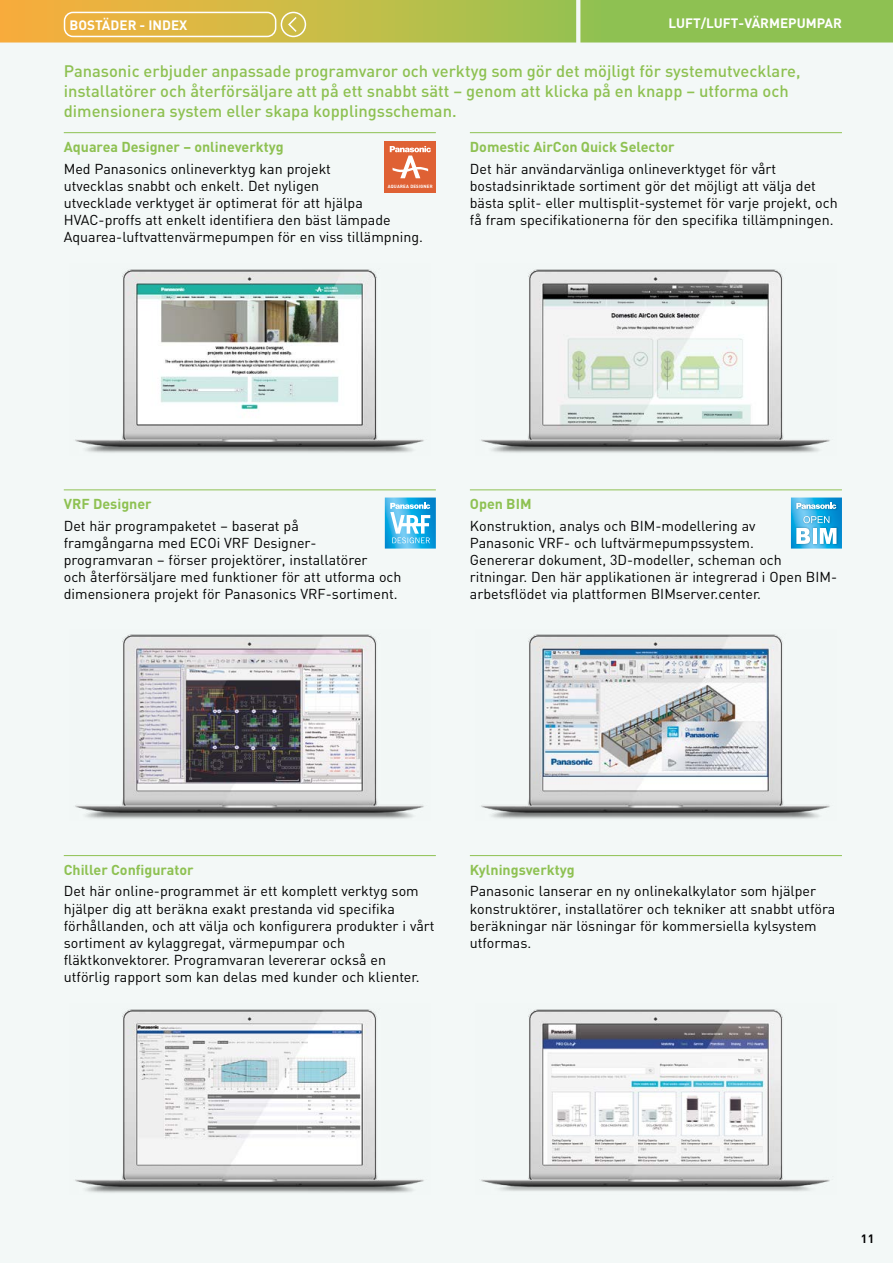
<style>
.page{position:relative;width:893px;height:1263px;background:#f3f8f7}
.page>*{position:absolute;margin:0;border:0;box-sizing:border-box;transform-origin:0 0}
.t1{font:500 16.5px/19.8px "DIN";color:#8ec152}
.t2{font:14.25px/17.1px "DIN";color:#000}
.t3{font:700 14.25px "DIN";color:#8ec152}
.t4{font:700 13.5px "DIN";color:#fff}
.t5{font:700 12px "DIN";color:#000}
.t6{font:700 4.5px "DIN";letter-spacing:.04em;color:#fff}
</style>
<div class="page">
<div style="left:385px;top:141px;width:51px;height:51px;background:#df6134"></div>
<svg style="left:390px;top:146px;width:41px;height:32px"></svg>
<svg style="left:385px;top:497px;width:51px;height:52px"></svg>
<svg style="left:791px;top:497px;width:51px;height:52px"></svg>
<img style="left:75px;top:269px;width:349px;height:184px">
<img style="left:481px;top:269px;width:349px;height:184px">
<img style="left:75px;top:634px;width:349px;height:185px">
<img style="left:481px;top:634px;width:349px;height:185px">
<img style="left:75px;top:1009px;width:349px;height:184px">
<img style="left:481px;top:1009px;width:349px;height:182px">
<hr style="left:64px;top:489px;width:372px;height:1px;background:#8ec152">
<hr style="left:64px;top:132px;width:372px;height:1px;background:#8ec152">
<hr style="left:470px;top:132px;width:372px;height:1px;background:#8ec152">
<hr style="left:64px;top:855px;width:372px;height:1px;background:#8ec152">
<hr style="left:470px;top:855px;width:372px;height:1px;background:#8ec152">
<hr style="left:470px;top:489px;width:372px;height:1px;background:#8ec152">
<svg style="left:0;top:0;width:893px;height:43px;background:#b7be51"></svg>
<p class="t4" style="left:70px;top:16px;width:119px">BOSTÄDER - INDEX</p>
<p class="t4" style="left:669px;top:15px;width:175px">LUFT/LUFT-VÄRMEPUMPAR</p>
<p class="t1" style="left:64px;top:61px;width:738px">Panasonic erbjuder anpassade programvaror och verktyg som gör det möjligt för systemutvecklare, installatörer och återförsäljare att på ett snabbt sätt – genom att klicka på en knapp – utforma och dimensionera system eller skapa kopplingsscheman.</p>
<p class="t3" style="left:64px;top:138px;width:221px">Aquarea Designer – onlineverktyg</p>
<p class="t2" style="left:64px;top:160px;width:361px">Med Panasonics onlineverktyg kan projekt<br>utvecklas snabbt och enkelt. Det nyligen<br>utvecklade verktyget är optimerat för att hjälpa HVAC-proffs att enkelt identifiera den bäst lämpade Aquarea-luftvattenvärmepumpen för en viss tillämpning.</p>
<p class="t6" style="left:388px;top:183px;width:46px">AQUAREA DESIGNER</p>
<p class="t3" style="left:470px;top:138px;width:206px">Domestic AirCon Quick Selector</p>
<p class="t2" style="left:470px;top:160px;width:369px">Det här användarvänliga onlineverktyget för vårt bostadsinriktade sortiment gör det möjligt att välja det bästa split- eller multisplit-systemet för varje projekt, och få fram specifikationerna för den specifika tillämpningen.</p>
<p class="t3" style="left:64px;top:495px;width:89px">VRF Designer</p>
<p class="t2" style="left:64px;top:517px;width:339px">Det här programpaketet – baserat på<br>framgångarna med ECOi VRF Designer&shy;programvaran – förser projektörer, installatörer<br>och återförsäljare med funktioner för att utforma och dimensionera projekt för Panasonics VRF-sortiment.</p>
<p class="t3" style="left:470px;top:495px;width:63px">Open BIM</p>
<p class="t2" style="left:470px;top:517px;width:369px">Konstruktion, analys och BIM-modellering av<br>Panasonic VRF- och luftvärmepumpssystem.<br>Genererar dokument, 3D-modeller, scheman och ritningar. Den här applikationen är integrerad i Open BIM&shy;arbetsflödet via plattformen BIMserver.center.</p>
<p class="t3" style="left:64px;top:861px;width:131px">Chiller Configurator</p>
<p class="t2" style="left:64px;top:882px;width:372px">Det här online-programmet är ett komplett verktyg som hjälper dig att beräkna exakt prestanda vid specifika förhållanden, och att välja och konfigurera produkter i vårt sortiment av kylaggregat, värmepumpar och fläktkonvektorer. Programvaran levererar också en utförlig rapport som kan delas med kunder och klienter.</p>
<p class="t3" style="left:470px;top:861px;width:106px">Kylningsverktyg</p>
<p class="t2" style="left:470px;top:882px;width:367px">Panasonic lanserar en ny onlinekalkylator som hjälper konstruktörer, installatörer och tekniker att snabbt utföra beräkningar när lösningar för kommersiella kylsystem utformas.</p>
<p class="t5" style="left:861px;top:1231px;width:15px">11</p>
</div>
